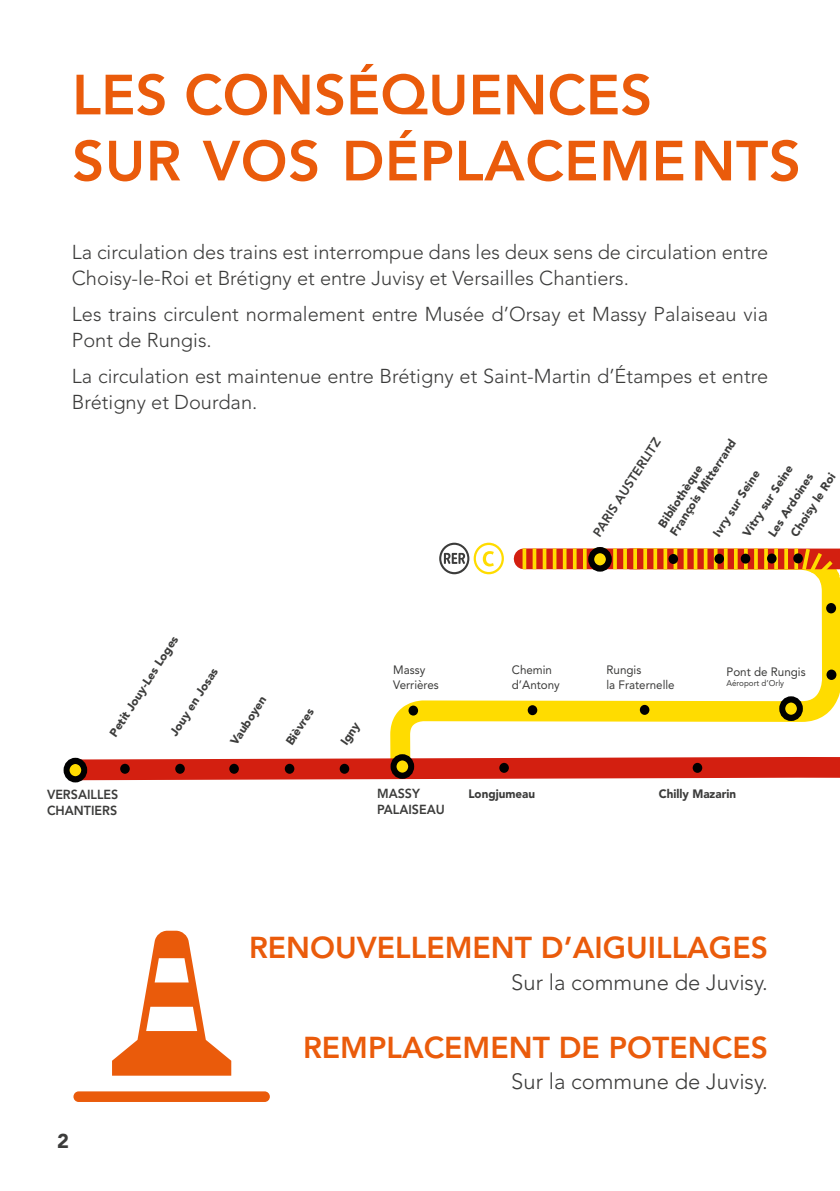
<style>
.page{position:relative;width:840px;height:1191px;background:#fff}
.page>*{position:absolute;margin:0;border:0;box-sizing:border-box;transform-origin:0 0}
.t1{font:800 56px/66px "Avenir LT Std";letter-spacing:.01em;color:#ea5b0b}
.t2{font:800 30px "Avenir LT Std";color:#ea5b0b}
.t3{font:300 22px "Avenir LT Std";color:#3c3c3b}
.t4{font:300 20px/26px "Avenir LT Std";color:#3c3c3b}
.t5{font:900 20px "Avenir LT Std";color:#3c3c3b}
.t6{font:800 13px/15.6px "Avenir LT Std";color:#3c3c3b;scale:.96 1}
.t7{font:800 12.6px "Avenir LT Std";color:#3c3c3b}
.t8{font:12.2px/14.6px "Avenir LT Std";color:#3c3c3b;scale:.96 1}
.t9{font:900 12.2px "Avenir LT Std";color:#3c3c3b;scale:.96 1}
.t10{font:900 11.8px/14px "Avenir LT Std";color:#3c3c3b}
.t11{font:8.4px "Avenir LT Std";color:#3c3c3b;scale:.96 1}
</style>
<div class="page">
<svg style="left:65px;top:547px;width:774px;height:236px"></svg>
<svg style="left:639px;top:705px;width:10px;height:10px"></svg>
<div style="left:527px;top:705px;width:10px;height:10px;background:#000;border-radius:50%"></div>
<div style="left:408px;top:705px;width:10px;height:10px;background:#000;border-radius:50%"></div>
<svg style="left:781px;top:699px;width:18px;height:19px"></svg>
<div style="left:778px;top:696px;width:24px;height:25px;border:6px solid #000;border-radius:50%"></div>
<svg style="left:825px;top:603px;width:10px;height:10px"></svg>
<div style="left:826px;top:669px;width:10px;height:11px;background:#000;border-radius:50%"></div>
<svg style="left:393px;top:757px;width:18px;height:18px"></svg>
<div style="left:390px;top:754px;width:24px;height:25px;border:6px solid #000;border-radius:50%"></div>
<svg style="left:439px;top:542px;width:64px;height:32px"></svg>
<div style="left:66px;top:761px;width:18px;height:18px;background:#ffdc00;border-radius:50%"></div>
<div style="left:63px;top:758px;width:24px;height:24px;border:6px solid #000;border-radius:50%"></div>
<svg style="left:630px;top:549px;width:169px;height:20px;background:#d5340d"></svg>
<div style="left:120px;top:763px;width:10px;height:11px;background:#000;border-radius:50%"></div>
<div style="left:175px;top:763px;width:10px;height:11px;background:#000;border-radius:50%"></div>
<div style="left:229px;top:763px;width:10px;height:11px;background:#000;border-radius:50%"></div>
<div style="left:284px;top:763px;width:10px;height:11px;background:#000;border-radius:50%"></div>
<div style="left:339px;top:763px;width:10px;height:11px;background:#000;border-radius:50%"></div>
<div style="left:499px;top:763px;width:9px;height:10px;background:#000;border-radius:50%"></div>
<div style="left:692px;top:763px;width:9px;height:10px;background:#000;border-radius:50%"></div>
<svg style="left:799px;top:547px;width:40px;height:41px"></svg>
<svg style="left:522px;top:548px;width:4px;height:21px"></svg>
<svg style="left:532px;top:548px;width:4px;height:21px"></svg>
<svg style="left:542px;top:548px;width:4px;height:21px"></svg>
<svg style="left:552px;top:548px;width:4px;height:21px"></svg>
<svg style="left:562px;top:548px;width:4px;height:21px"></svg>
<svg style="left:572px;top:548px;width:4px;height:21px"></svg>
<svg style="left:582px;top:548px;width:4px;height:21px"></svg>
<hr style="left:592px;top:548px;width:4px;height:21px;background:#e88c85">
<hr style="left:602px;top:548px;width:4px;height:21px;background:#71531e">
<svg style="left:612px;top:548px;width:4px;height:21px"></svg>
<svg style="left:622px;top:548px;width:4px;height:21px"></svg>
<hr style="left:633px;top:548px;width:3px;height:21px;background:#ffdc00">
<hr style="left:643px;top:548px;width:3px;height:21px;background:#ffdc00">
<hr style="left:653px;top:548px;width:3px;height:21px;background:#ffdc00">
<svg style="left:663px;top:548px;width:4px;height:21px"></svg>
<svg style="left:673px;top:548px;width:4px;height:21px"></svg>
<svg style="left:683px;top:548px;width:4px;height:21px"></svg>
<svg style="left:693px;top:548px;width:4px;height:21px"></svg>
<svg style="left:703px;top:548px;width:4px;height:21px"></svg>
<svg style="left:713px;top:548px;width:4px;height:21px"></svg>
<svg style="left:723px;top:548px;width:4px;height:21px"></svg>
<svg style="left:733px;top:548px;width:4px;height:21px"></svg>
<svg style="left:743px;top:548px;width:4px;height:21px"></svg>
<svg style="left:753px;top:548px;width:4px;height:21px"></svg>
<svg style="left:763px;top:548px;width:4px;height:21px"></svg>
<svg style="left:773px;top:548px;width:4px;height:21px"></svg>
<svg style="left:783px;top:548px;width:4px;height:21px"></svg>
<svg style="left:793px;top:548px;width:4px;height:21px"></svg>
<svg style="left:591px;top:550px;width:17px;height:18px"></svg>
<div style="left:587px;top:547px;width:24px;height:24px;border:6px solid #000;border-radius:50%"></div>
<svg style="left:792px;top:553px;width:10px;height:10px"></svg>
<div style="left:668px;top:554px;width:9px;height:10px;background:#000;border-radius:50%"></div>
<div style="left:714px;top:554px;width:9px;height:10px;background:#000;border-radius:50%"></div>
<div style="left:740px;top:553px;width:9px;height:10px;background:#000;border-radius:50%"></div>
<svg style="left:766px;top:553px;width:10px;height:10px"></svg>
<div style="left:73px;top:1091px;width:197px;height:11px;background:#ea5b0b;border-radius:5px"></div>
<svg style="left:112px;top:930px;width:119px;height:145px"></svg>
<h1 class="t1" style="left:72px;top:62px;width:730px">LES CONSÉQUENCES<br>SUR VOS DÉPLACEMENTS</h1>
<p class="t4" style="left:72px;top:239px;width:697px">La circulation des trains est interrompue dans les deux sens de circulation entre<br>Choisy-le-Roi et Brétigny et entre Juvisy et Versailles Chantiers.</p>
<p class="t4" style="left:72px;top:301px;width:697px">Les trains circulent normalement entre Musée d’Orsay et Massy Palaiseau via<br>Pont de Rungis.</p>
<p class="t4" style="left:72px;top:363px;width:697px">La circulation est maintenue entre Brétigny et Saint-Martin d’Étampes et entre<br>Brétigny et Dourdan.</p>
<p class="t7" style="left:589px;top:531px;width:116px;rotate:-57deg">PARIS AUSTERLITZ</p>
<p class="t10" style="left:654px;top:523px;width:114px;rotate:-57deg">Bibliothèque<br>François Mitterrand</p>
<p class="t10" style="left:743px;top:518px;width:75px;line-height:21.4px;text-indent:-14px;rotate:-57deg">Vitry sur Seine<br>Les Ardoines</p>
<p class="t10" style="left:709px;top:532px;width:78px;rotate:-57deg">Ivry sur Seine</p>
<p class="t10" style="left:786px;top:532px;width:74px;rotate:-57deg">Choisy le Roi</p>
<p class="t10" style="left:106px;top:731px;width:119px;rotate:-57deg">Petit Jouy-Les Loges</p>
<p class="t10" style="left:166px;top:731px;width:80px;rotate:-57deg">Jouy en Josas</p>
<p class="t10" style="left:227px;top:740px;width:58px;rotate:-57deg">Vauboyen</p>
<p class="t10" style="left:282px;top:740px;width:43px;rotate:-57deg">Bièvres</p>
<p class="t6" style="left:47px;top:787px;width:76px">VERSAILLES<br>CHANTIERS</p>
<p class="t10" style="left:337px;top:740px;width:26px;rotate:-57deg">Igny</p>
<p class="t8" style="left:393px;top:663px;width:49px">Massy<br>Verrières</p>
<p class="t6" style="left:377px;top:785px;width:72px">MASSY<br>PALAISEAU</p>
<p class="t8" style="left:511px;top:663px;width:51px">Chemin d’Antony</p>
<p class="t8" style="left:606px;top:663px;width:72px">Rungis<br>la Fraternelle</p>
<p class="t8" style="left:726px;top:664px;width:84px">Pont de Rungis</p>
<p class="t11" style="left:726px;top:678px;width:62px">Aéroport d’Orly</p>
<p class="t9" style="left:468px;top:786px;width:71px">Longjumeau</p>
<p class="t9" style="left:658px;top:786px;width:82px">Chilly Mazarin</p>
<p class="t5" style="left:57px;top:1129px;width:13px">2</p>
<h2 class="t2" style="left:249px;top:930px;width:520px">RENOUVELLEMENT D’AIGUILLAGES</h2>
<p class="t3" style="left:511px;top:970px;width:258px">Sur la commune de Juvisy.</p>
<h2 class="t2" style="left:303px;top:1029px;width:466px">REMPLACEMENT DE POTENCES</h2>
<p class="t3" style="left:511px;top:1068px;width:258px">Sur la commune de Juvisy.</p>
</div>
